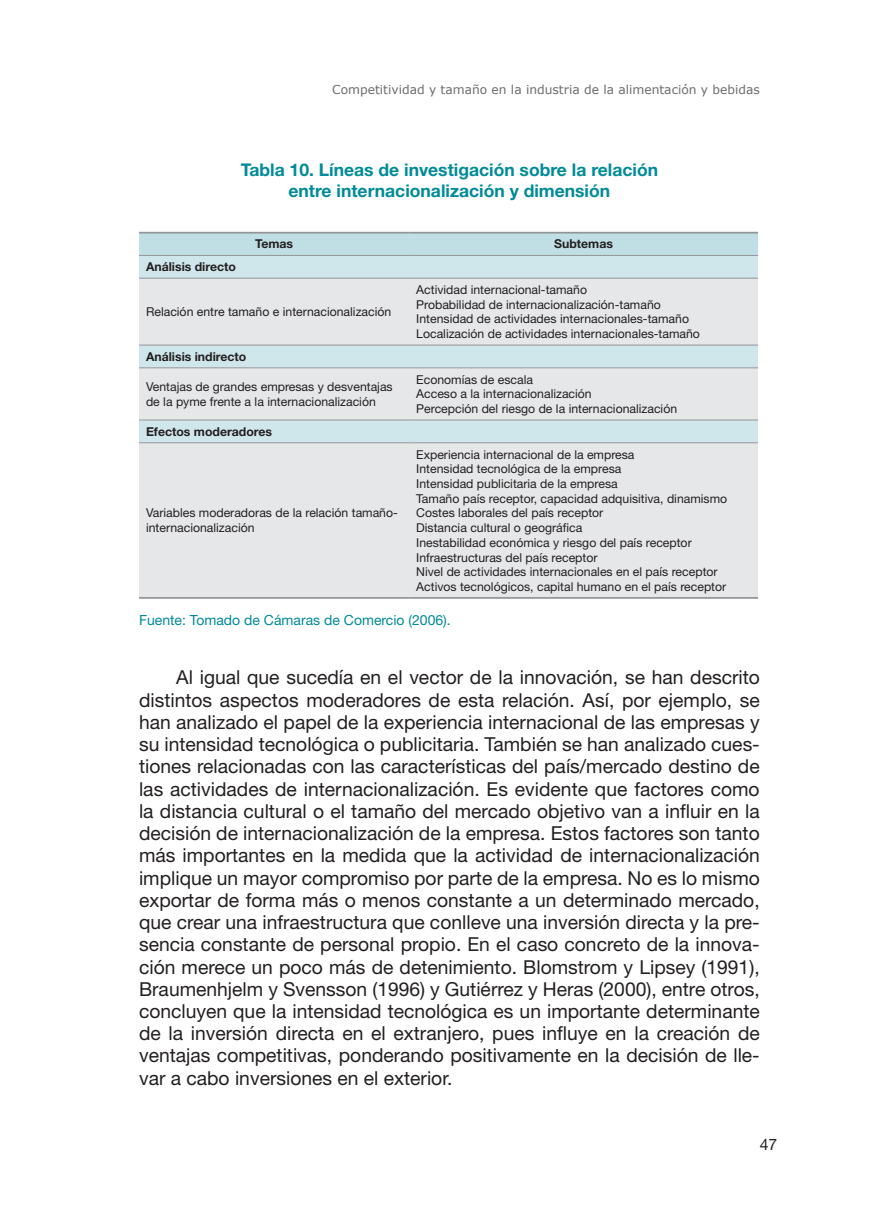
<style>
.page{position:relative;width:874px;height:1221px;background:#fff}
.page>*{position:absolute;margin:0;border:0;box-sizing:border-box;transform-origin:0 0}
.t1{font:19.25px/22.2px "Helvetica Neue LT Std";color:#231f20;text-align:justify}
.t2{font:700 17.5px/21px "Helvetica Neue LT Std";color:#008b98;text-align:center}
.t3{font:15.75px "Helvetica Neue LT Std";color:#231f20}
.t4{font:14px "Helvetica Neue LT Std";color:#008b98}
.t5{font:12.25px/14.7px "Helvetica Neue LT Std";color:#231f20}
.t6{font:700 12.25px "Helvetica Neue LT Std";color:#231f20}
.t7{font:12.25px "Verdana";color:#6c6d70}
</style>
<div class="page">
<div style="left:139px;top:233px;width:618px;height:22px;background:#c0dfe4"></div>
<div style="left:139px;top:256px;width:618px;height:22px;background:#cfe6ea"></div>
<svg style="left:139px;top:279px;width:618px;height:318px;background:#e2e6e8"></svg>
<hr style="left:139px;top:255px;width:270px;height:1px;background:#939598">
<hr style="left:409px;top:255px;width:348px;height:1px;background:#939598">
<hr style="left:139px;top:278px;width:270px;height:1px;background:#939598">
<hr style="left:409px;top:278px;width:348px;height:1px;background:#939598">
<hr style="left:139px;top:344px;width:270px;height:1px;background:#939598">
<hr style="left:409px;top:344px;width:348px;height:1px;background:#939598">
<hr style="left:139px;top:367px;width:270px;height:1px;background:#939598">
<hr style="left:409px;top:367px;width:348px;height:1px;background:#939598">
<hr style="left:139px;top:419px;width:270px;height:1px;background:#939598">
<hr style="left:409px;top:419px;width:348px;height:1px;background:#939598">
<hr style="left:139px;top:442px;width:270px;height:1px;background:#939598">
<hr style="left:409px;top:442px;width:348px;height:1px;background:#939598">
<hr style="left:139px;top:232px;width:270px;height:1px;background:#939598">
<hr style="left:409px;top:232px;width:348px;height:1px;background:#939598">
<hr style="left:139px;top:597px;width:270px;height:1px;background:#939598">
<hr style="left:409px;top:597px;width:348px;height:1px;background:#939598">
<p class="t7" style="left:332px;top:82px;width:429px">Competitividad y tamaño en la industria de la alimentación y bebidas</p>
<p class="t2" style="left:240px;top:159px;width:419px">Tabla 10. Líneas de investigación sobre la relación entre internacionalización y dimensión</p>
<p class="t6" style="left:255px;top:236px;width:39px">Temas</p>
<p class="t6" style="left:554px;top:236px;width:60px">Subtemas</p>
<p class="t6" style="left:146px;top:259px;width:91px">Análisis directo</p>
<p class="t5" style="left:146px;top:304px;width:247px">Relación entre tamaño e internacionalización</p>
<p class="t5" style="left:416px;top:282px;width:285px">Actividad internacional-tamaño<br>Probabilidad de internacionalización-tamaño Intensidad de actividades internacionales-tamaño Localización de actividades internacionales-tamaño</p>
<p class="t6" style="left:146px;top:349px;width:102px">Análisis indirecto</p>
<p class="t5" style="left:146px;top:379px;width:248px">Ventajas de grandes empresas y desventajas de la pyme frente a la internacionalización</p>
<p class="t5" style="left:416px;top:372px;width:262px">Economías de escala<br>Acceso a la internacionalización<br>Percepción del riesgo de la internacionalización</p>
<p class="t6" style="left:146px;top:424px;width:127px">Efectos moderadores</p>
<p class="t5" style="left:416px;top:446px;width:312px">Experiencia internacional de la empresa<br>Intensidad tecnológica de la empresa<br>Intensidad publicitaria de la empresa<br>Tamaño país receptor, capacidad adquisitiva, dinamismo Costes laborales del país receptor<br>Distancia cultural o geográfica<br>Inestabilidad económica y riesgo del país receptor Infraestructuras del país receptor<br>Nivel de actividades internacionales en el país receptor Activos tecnológicos, capital humano en el país receptor</p>
<p class="t4" style="left:139px;top:612px;width:313px">Fuente: Tomado de Cámaras de Comercio (2006).</p>
<p class="t5" style="left:146px;top:505px;width:253px">Variables moderadoras de la relación tamaño&shy;internacionalización</p>
<p class="t1" style="left:139px;top:666px;width:622px;text-indent:37px">Al igual que sucedía en el vector de la innovación, se han descrito distintos aspectos moderadores de esta relación. Así, por ejemplo, se han analizado el papel de la experiencia internacional de las empresas y su intensidad tecnológica o publicitaria. También se han analizado cues&shy;tiones relacionadas con las características del país/mercado destino de las actividades de internacionalización. Es evidente que factores como la distancia cultural o el tamaño del mercado objetivo van a influir en la decisión de internacionalización de la empresa. Estos factores son tanto más importantes en la medida que la actividad de internacionalización implique un mayor compromiso por parte de la empresa. No es lo mismo exportar de forma más o menos constante a un determinado mercado, que crear una infraestructura que conlleve una inversión directa y la pre&shy;sencia constante de personal propio. En el caso concreto de la innova&shy;ción merece un poco más de detenimiento. Blomstrom y Lipsey (1991), Braumenhjelm y Svensson (1996) y Gutiérrez y Heras (2000), entre otros, concluyen que la intensidad tecnológica es un importante determinante de la inversión directa en el extranjero, pues influye en la creación de ventajas competitivas, ponderando positivamente en la decisión de lle&shy;var a cabo inversiones en el exterior.</p>
<p class="t3" style="left:759px;top:1134px;width:19px">47</p>
</div>
